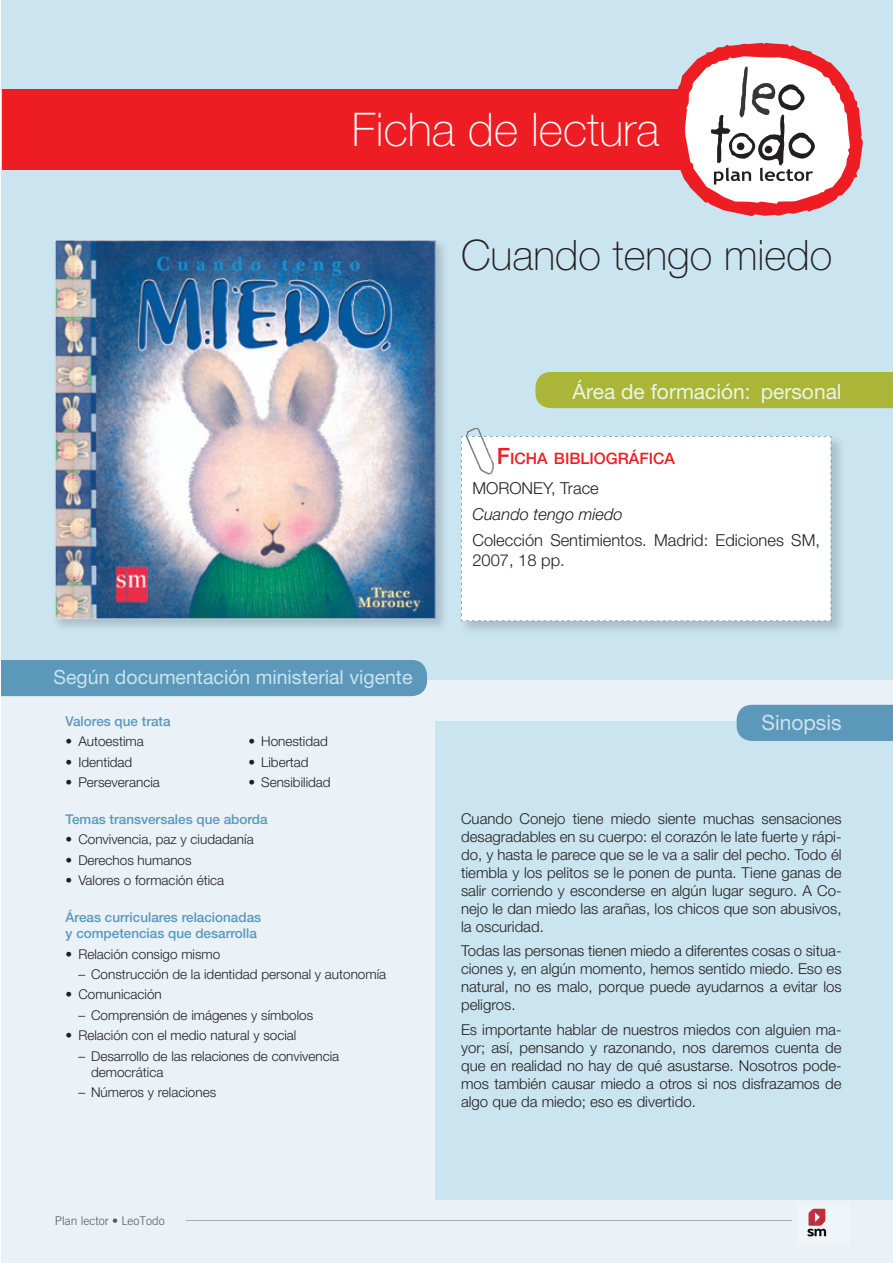
<style>
.page{position:relative;width:893px;height:1263px;background:#fff}
.page>*{position:absolute;margin:0;border:0;box-sizing:border-box;transform-origin:0 0}
.t1{font:100 46.5px "Helvetica Neue LT Std";color:#fff}
.t2{font:100 42px "Helvetica Neue LT Std";color:#231f20}
.t3{font:21px "Helvetica Neue LT Std";color:#ebf5ea}
.t4{font:21px "Helvetica Neue LT Std";color:#cae4f0}
.t5{font:19.5px "Helvetica Neue LT Std";color:#cae4f0}
.t6{font:300 16.5px/26.2px "Helvetica Neue LT Std";color:#231f20}
.t7{font:500 15.75px "Helvetica Neue LT Std";color:#ee1d23}
.t8{font:300 15px/18px "Helvetica Neue LT Std";color:#231f20;text-align:justify}
.t9{font:300 13.5px/16.2px "Helvetica Neue LT Std";color:#231f20}
.t10{font:500 13.5px/16.2px "Helvetica Neue LT Std";color:#5b98ba}
.t11{font:300 12px "Trade Gothic";color:#57585a}
.s1{font-size:22.5px}
.s2{font-style:italic}
</style>
<div class="page">
<div style="left:2px;top:0;width:891px;height:1263px;background:#cae4f0"></div>
<div style="left:2px;top:89px;width:806px;height:81px;background:#ee1d23"></div>
<svg style="left:678px;top:43px;width:185px;height:173px"></svg>
<img style="left:461px;top:440px;width:380px;height:190px">
<img style="left:55px;top:240px;width:381px;height:379px">
<div style="left:461px;top:427px;width:371px;height:194px;background:#fff"></div>
<div style="left:2px;top:681px;width:891px;height:582px;background:#eaf1f7"></div>
<div style="left:436px;top:721px;width:457px;height:478px;background:#cae4f0"></div>
<div style="left:737px;top:705px;width:156px;height:36px;background:#5b98ba"></div>
<div style="left:535px;top:372px;width:358px;height:36px;background:#abb537"></div>
<div style="left:2px;top:660px;width:425px;height:36px;background:#5b98ba"></div>
<hr style="left:187px;top:1220px;width:605px;height:1px;background:#acaeb3">
<img style="left:349px;top:246px;width:47px;height:66px">
<div style="left:797px;top:1203px;width:53px;height:42px;background:#f0f5f9"></div>
<img style="left:790px;top:1199px;width:54px;height:38px">
<p class="t1" style="left:352px;top:103px;width:309px">Ficha de lectura</p>
<p class="t2" style="left:461px;top:231px;width:373px">Cuando tengo miedo</p>
<p class="t3" style="left:573px;top:379px;width:271px">Área de formación: personal</p>
<p class="t5" style="left:54px;top:666px;width:361px">Según documentación ministerial vigente</p>
<p class="t10" style="left:66px;top:713px;width:107px">Valores que trata</p>
<p class="t9" style="left:66px;top:733px;width:80px">• Autoestima</p>
<p class="t9" style="left:248px;top:733px;width:81px">• Honestidad</p>
<p class="t9" style="left:66px;top:753px;width:68px">• Identidad</p>
<p class="t9" style="left:248px;top:753px;width:62px">• Libertad</p>
<p class="t9" style="left:66px;top:774px;width:96px">• Perseverancia</p>
<p class="t9" style="left:248px;top:774px;width:84px">• Sensibilidad</p>
<p class="t10" style="left:66px;top:811px;width:204px">Temas transversales que aborda</p>
<p class="t9" style="left:66px;top:831px;width:190px">• Convivencia, paz y ciudadanía</p>
<p class="t9" style="left:66px;top:851px;width:128px">• Derechos humanos</p>
<p class="t9" style="left:66px;top:872px;width:160px">• Valores o formación ética</p>
<p class="t10" style="left:66px;top:909px;width:197px">Áreas curriculares relacionadas y competencias que desarrolla</p>
<p class="t9" style="left:66px;top:945px;width:156px">• Relación consigo mismo</p>
<p class="t9" style="left:78px;top:966px;width:309px">– Construcción de la identidad personal y autonomía</p>
<p class="t9" style="left:66px;top:986px;width:98px">• Comunicación</p>
<p class="t9" style="left:78px;top:1007px;width:236px">– Comprensión de imágenes y símbolos</p>
<p class="t9" style="left:66px;top:1027px;width:232px">• Relación con el medio natural y social</p>
<p class="t9" style="left:91px;top:1047px;width:250px;text-indent:-13px">– Desarrollo de las relaciones de convivencia democrática</p>
<p class="t9" style="left:78px;top:1084px;width:139px">– Números y relaciones</p>
<p class="t11" style="left:55px;top:1214px;width:112px">Plan lector • LeoTodo</p>
<p class="t7" style="left:497px;top:449px;width:180px"><span class="s1">F</span>ICHA BIBLIOGRÁFICA</p>
<p class="t6" style="left:472px;top:475px;width:349px">MORONEY, Trace<br><span class="s2">Cuando tengo miedo<br></span>Colección Sentimientos. Madrid: Ediciones SM,</p>
<p class="t6" style="left:472px;top:547px;width:94px">2007, 18 pp.</p>
<p class="t4" style="left:761px;top:710px;width:82px">Sinopsis</p>
<p class="t8" style="left:461px;top:809px;width:382px">Cuando Conejo tiene miedo siente muchas sensaciones desagradables en su cuerpo: el corazón le late fuerte y rápi&shy;do, y hasta le parece que se le va a salir del pecho. Todo él tiembla y los pelitos se le ponen de punta. Tiene ganas de salir corriendo y esconderse en algún lugar seguro. A Co&shy;nejo le dan miedo las arañas, los chicos que son abusivos, la oscuridad.</p>
<p class="t8" style="left:461px;top:942px;width:382px">Todas las personas tienen miedo a diferentes cosas o situa&shy;ciones y, en algún momento, hemos sentido miedo. Eso es natural, no es malo, porque puede ayudarnos a evitar los peligros.</p>
<p class="t8" style="left:461px;top:1020px;width:382px">Es importante hablar de nuestros miedos con alguien ma&shy;yor; así, pensando y razonando, nos daremos cuenta de que en realidad no hay de qué asustarse. Nosotros pode&shy;mos también causar miedo a otros si nos disfrazamos de algo que da miedo; eso es divertido.</p>
</div>
